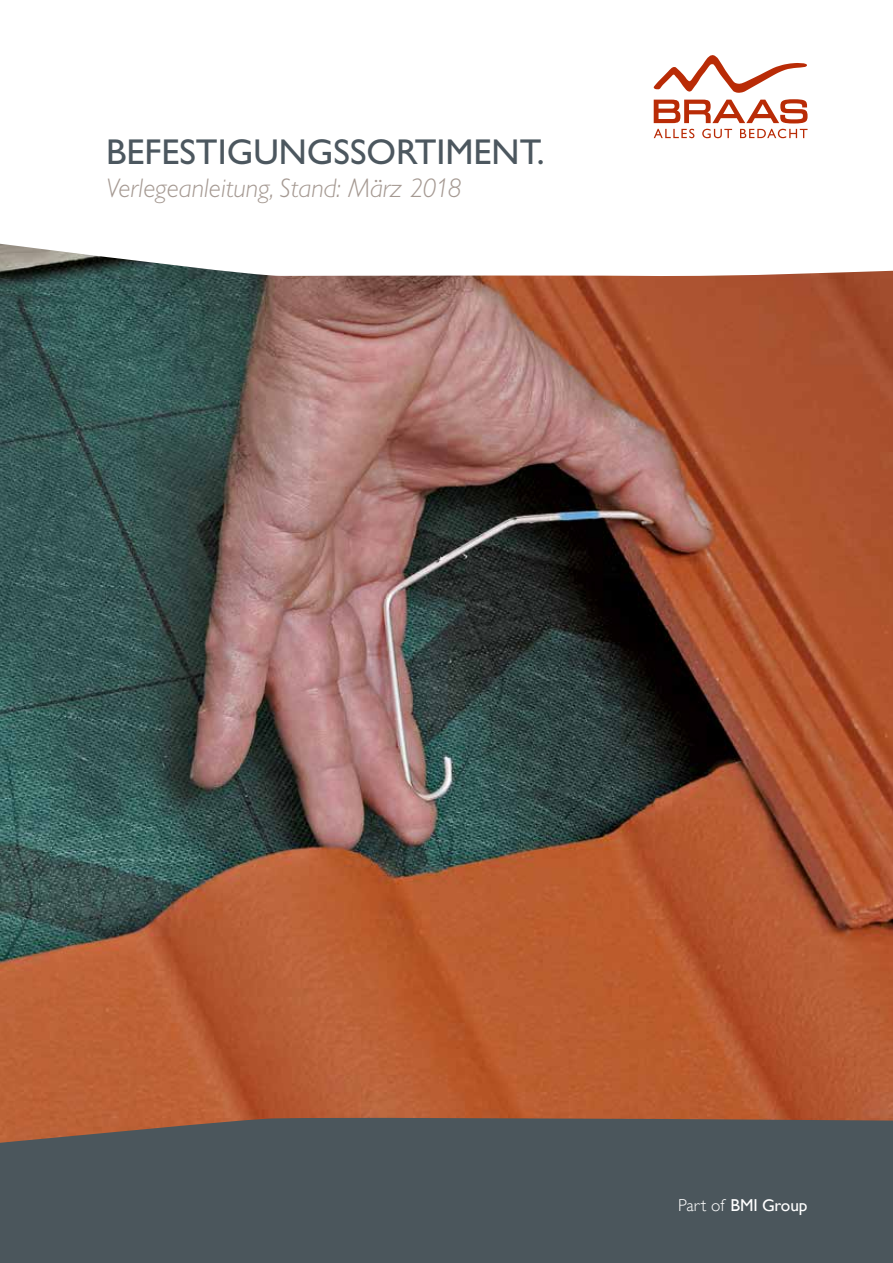
<style>
.page{position:relative;width:893px;height:1263px;background:#fff}
.page>*{position:absolute;margin:0;border:0;box-sizing:border-box;transform-origin:0 0}
.t1{font:36px "Gill Alt One";color:#4c575f}
.t2{font:italic 300 27px "Gill Alt One";color:#a59992}
.t3{font:17.25px "Gill Sans";color:#fff}
.s1{font-weight:300}
</style>
<div class="page">
<img style="left:0;top:277px;width:893px;height:840px">
<div style="left:0;top:1117px;width:893px;height:146px;background:#4b565c"></div>
<svg style="left:0;top:86px;width:893px;height:191px"></svg>
<svg style="left:654px;top:55px;width:153px;height:38px"></svg>
<svg style="left:654px;top:99px;width:153px;height:24px"></svg>
<svg style="left:654px;top:129px;width:40px;height:9px"></svg>
<svg style="left:702px;top:129px;width:30px;height:9px"></svg>
<svg style="left:740px;top:129px;width:67px;height:9px"></svg>
<h1 class="t1" style="left:106px;top:131px;width:440px">BEFESTIGUNGSSORTIMENT.</h1>
<p class="t2" style="left:106px;top:173px;width:357px">Verlegeanleitung, Stand: März 2018</p>
<p class="t3" style="left:678px;top:1195px;width:131px"><span class="s1">Part of</span> BMI Group</p>
</div>
